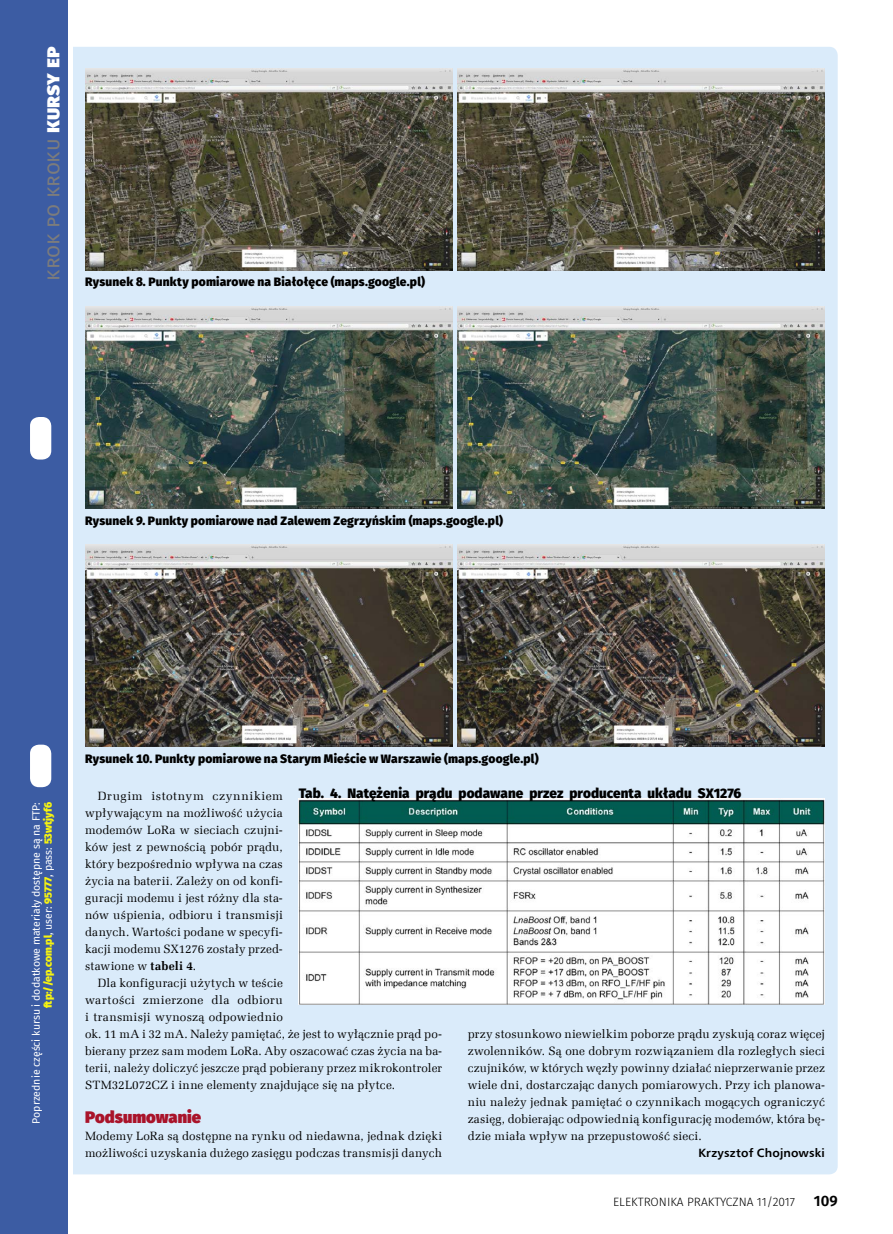
<style>
.page{position:relative;width:893px;height:1234px;background:#fff}
.page>*{position:absolute;margin:0;border:0;box-sizing:border-box;transform-origin:0 0}
.t1{font:21px "Fira Sans";color:#7c7c7c}
.t2{font:900 16.5px "Fira Sans";letter-spacing:.005em;color:#a9132a}
.t3{font:800 13.5px "Fira Sans";letter-spacing:.005em;color:#000}
.t4{font:12px/17px "Zapf Ellipt EU";letter-spacing:.015em;color:#000;text-align:justify}
.t5{font:800 12px "Fira Sans";letter-spacing:.015em;color:#000}
.t6{font:300 12px "Fira Sans";color:#000}
.t7{font:700 12px "Humnst 777 EU";letter-spacing:.015em;color:#000}
.t8{font:10.5px/12px "Fira Sans";color:#fff;text-align:right}
.s1{font-weight:800;color:#fff}
.s2{font-weight:800;color:#f7f410}
.s3{font-weight:700}
.s4{font-weight:600;font-size:15px}
</style>
<div class="page">
<div style="left:6px;top:47px;width:832px;height:1127px;background:#daebfa;border-radius:9px"></div>
<div style="left:0;top:0;width:68px;height:1233px;background:#3c5ca3"></div>
<div style="left:30px;top:417px;width:21px;height:42px;background:#fff;border-radius:9px"></div>
<div style="left:30px;top:744px;width:21px;height:43px;background:#fff;border-radius:9px"></div>
<hr style="left:68px;top:0;width:4px;height:1233px;background:#fff">
<img style="left:85px;top:68px;width:368px;height:202px">
<img style="left:457px;top:68px;width:368px;height:202px">
<img style="left:85px;top:306px;width:368px;height:202px">
<img style="left:457px;top:306px;width:368px;height:202px">
<img style="left:85px;top:544px;width:368px;height:202px">
<img style="left:457px;top:544px;width:368px;height:202px">
<img style="left:299px;top:798px;width:526px;height:205px">
<h1 class="t1" style="left:36px;top:280px;width:235px;rotate:-90deg">Krok po kroku <span class="s1">Kursy EP</span></h1>
<p class="t5" style="left:85px;top:271px;width:342px">Rysunek 8. Punkty pomiarowe na Białołęce (maps.google.pl)</p>
<p class="t5" style="left:85px;top:509px;width:420px">Rysunek 9. Punkty pomiarowe nad Zalewem Zegrzyńskim (maps.google.pl)</p>
<p class="t8" style="left:30px;top:1123px;width:323px;rotate:-90deg">Poprzednie części kursu i dodatkowe materiały dostępne są na FTP: <span class="s2">ftp://ep.com.pl</span>, user: <span class="s2">95777</span>, pass: <span class="s2">53wtjyf6</span></p>
<p class="t5" style="left:85px;top:748px;width:455px">Rysunek 10. Punkty pomiarowe na Starym Mieście w Warszawie (maps.google.pl)</p>
<p class="t3" style="left:299px;top:780px;width:444px">Tab. 4. Natężenia prądu podawane przez producenta układu SX1276</p>
<p class="t4" style="left:85px;top:787px;width:199px;text-indent:13px">Drugim istotnym czynnikiem wpływającym na możliwość użycia modemów LoRa w sieciach czujni&shy;ków jest z pewnością pobór prądu, który bezpośrednio wpływa na czas życia na baterii. Zależy on od konfi&shy;guracji modemu i jest różny dla sta&shy;nów uśpienia, odbioru i transmisji danych. Wartości podane w specyfi&shy;kacji modemu SX1276 zostały przed&shy;stawione w <span class="s3">tabeli 4</span>.</p>
<p class="t4" style="left:85px;top:974px;width:359px;text-align:left;text-indent:13px">Dla konfiguracji użytych w teście<br>wartości zmierzone dla odbioru<br>i transmisji wynoszą odpowiednio<br>ok. 11 mA i 32 mA. Należy pamiętać, że jest to wyłącznie prąd po&shy;bierany przez sam modem LoRa. Aby oszacować czas życia na ba&shy;terii, należy doliczyć jeszcze prąd pobierany przez mikrokontroler STM32L072CZ i inne elementy znajdujące się na płytce.</p>
<h2 class="t2" style="left:85px;top:1101px;width:118px">Podsumowanie</h2>
<p class="t4" style="left:85px;top:1127px;width:359px">Modemy LoRa są dostępne na rynku od niedawna, jednak dzięki możliwości uzyskania dużego zasięgu podczas transmisji danych</p>
<p class="t4" style="left:468px;top:1025px;width:359px">przy stosunkowo niewielkim poborze prądu zyskują coraz więcej zwolenników. Są one dobrym rozwiązaniem dla rozległych sieci czujników, w których węzły powinny działać nieprzerwanie przez wiele dni, dostarczając danych pomiarowych. Przy ich planowa&shy;niu należy jednak pamiętać o czynnikach mogących ograniczyć zasięg, dobierając odpowiednią konfigurację modemów, która bę&shy;dzie miała wpływ na przepustowość sieci.</p>
<p class="t7" style="left:698px;top:1145px;width:128px">Krzysztof Chojnowski</p>
<p class="t6" style="left:613px;top:1193px;width:226px">ELEKTRONIKA PRAKTYCZNA 11/2017 <span class="s4">109</span></p>
</div>
